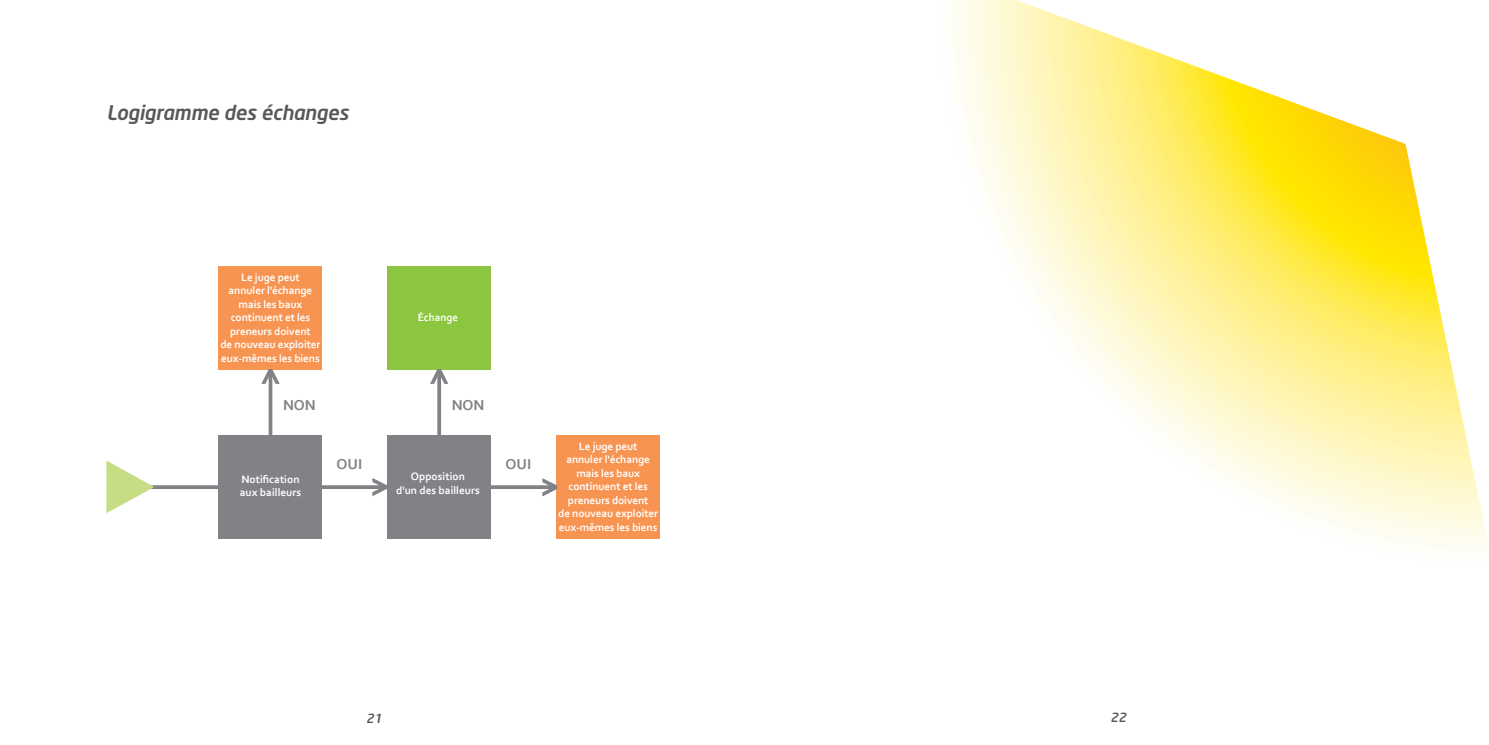
<style>
.page{position:relative;width:1489px;height:745px;background:#fff}
.page>*{position:absolute;margin:0;border:0;box-sizing:border-box;transform-origin:0 0}
.Sous-titre_1_1{font:20px "Neo Sans Medium Italic TR";letter-spacing:-.01em;color:#57585a}
.t1{font:700 15px "Corbel";color:#808285}
.t2{font:12.5px "Neo Sans Medium Italic TR";color:#57585a}
.t3{font:700 11.25px/13.5px "Corbel";letter-spacing:-.01em;color:#fff;text-align:center}
</style>
<div class="page">
<svg style="left:954px;top:0;width:534px;height:550px"></svg>
<hr style="left:124px;top:485px;width:514px;height:3px;background:#808285">
<svg style="left:268px;top:384px;width:4px;height:51px"></svg>
<svg style="left:437px;top:384px;width:4px;height:51px"></svg>
<div style="left:219px;top:435px;width:103px;height:103px;background:#808285"></div>
<div style="left:387px;top:266px;width:104px;height:103px;background:#8bc63e"></div>
<div style="left:219px;top:266px;width:103px;height:103px;background:#f79452"></div>
<div style="left:387px;top:435px;width:104px;height:103px;background:#808285"></div>
<div style="left:556px;top:435px;width:103px;height:103px;background:#f79452"></div>
<svg style="left:371px;top:478px;width:16px;height:18px"></svg>
<svg style="left:429px;top:369px;width:20px;height:15px"></svg>
<svg style="left:260px;top:369px;width:20px;height:15px"></svg>
<svg style="left:541px;top:478px;width:17px;height:19px"></svg>
<svg style="left:106px;top:461px;width:48px;height:52px"></svg>
<p class="Sous-titre_1_1" style="left:106px;top:100px;width:244px">Logigramme des échanges</p>
<p class="t3" style="left:220px;top:270px;width:102px">Le juge peut<br>annuler l'échange mais les baux continuent et les preneurs doivent<br>de nouveau exploiter eux-mêmes les biens</p>
<p class="t3" style="left:418px;top:310px;width:42px">Échange</p>
<p class="t1" style="left:283px;top:395px;width:34px">NON</p>
<p class="t1" style="left:451px;top:395px;width:34px">NON</p>
<p class="t1" style="left:336px;top:454px;width:27px">OUI</p>
<p class="t3" style="left:240px;top:471px;width:63px;text-align:left">Notification aux bailleurs</p>
<p class="t3" style="left:396px;top:469px;width:85px">Opposition<br>d'un des bailleurs</p>
<p class="t1" style="left:505px;top:454px;width:27px">OUI</p>
<p class="t3" style="left:558px;top:439px;width:102px">Le juge peut<br>annuler l'échange mais les baux continuent et les preneurs doivent<br>de nouveau exploiter eux-mêmes les biens</p>
<p class="t2" style="left:366px;top:710px;width:17px">21</p>
<p class="t2" style="left:1110px;top:709px;width:17px">22</p>
</div>
